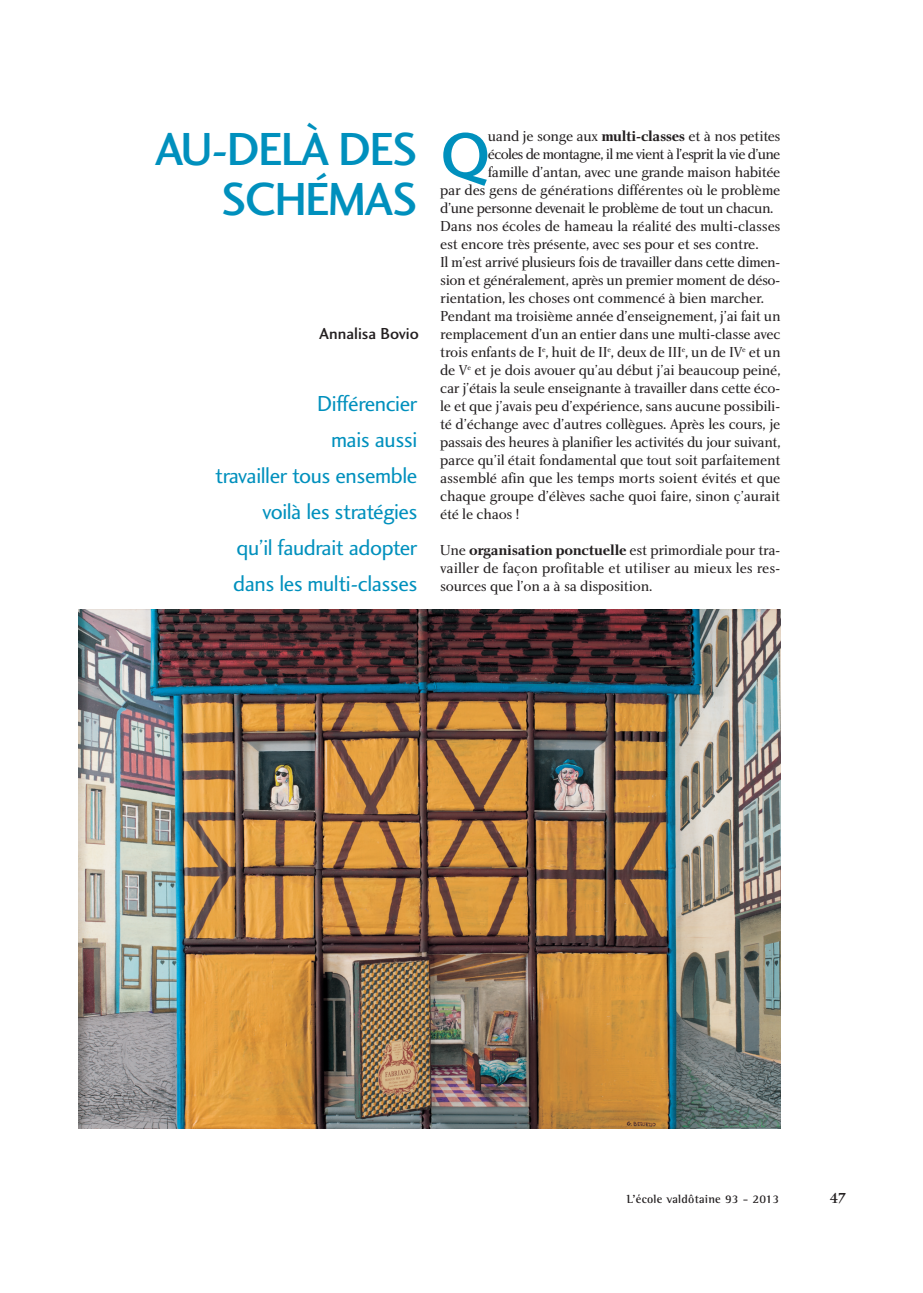
<style>
.page{position:relative;width:923px;height:1293px;background:#fff}
.page>*{position:absolute;margin:0;border:0;box-sizing:border-box;transform-origin:0 0}
.t1{font:65.1px "Charlotte Sans Medium Plain";color:#0090bd}
.t2{font:48px/49.5px "Charlotte Sans Medium Plain";letter-spacing:-.035em;color:#0090bd;text-align:right}
.t3{font:22.5px/36px "Charlotte Sans Book Plain";letter-spacing:-.02em;color:#0090bd;text-align:right}
.t4{font:16.5px "Charlotte Sans Medium Plain";color:#231f20}
.t5{font:15px/18px "Charlotte Book Plain";letter-spacing:-.02em;color:#231f20;text-align:justify}
.t6{font:15px "Charlotte Book Plain";letter-spacing:-.055em;color:#231f20}
.t7{font:15px "Charlotte Medium Plain";color:#231f20}
.t8{font:700 12px "Rotis Semi Serif";letter-spacing:.015em;color:#231f20}
.s1{font-family:"Charlotte Bold Plain"}
</style>
<div class="page">
<img style="left:78px;top:609px;width:703px;height:520px">
<h2 class="t2" style="left:155px;top:129px;width:264px">AU-DELÀ DES<br>SCHÉMAS</h2>
<p class="t4" style="left:319px;top:327px;width:101px">Annalisa Bovio</p>
<h3 class="t3" style="left:215px;top:387px;width:204px">Différencier<br>mais aussi<br>travailler tous ensemble voilà les stratégies<br>qu’il faudrait adopter dans les multi-classes</h3>
<h1 class="t1" style="left:440px;top:131px;width:52px">Q</h1>
<p class="t5" style="left:488px;top:128px;width:294px">uand je songe aux <span class="s1">multi-classes</span> et à nos petites</p>
<p class="t6" style="left:488px;top:148px;width:294px">écoles de montagne, il me vient à l’esprit la vie d’une</p>
<p class="t5" style="left:488px;top:164px;width:294px">famille d’antan, avec une grande maison habitée</p>
<p class="t5" style="left:440px;top:182px;width:342px">par des gens de générations différentes où le problème</p>
<p class="t5" style="left:440px;top:200px;width:334px">d’une personne devenait le problème de tout un chacun.</p>
<p class="t5" style="left:440px;top:218px;width:342px">Dans nos écoles de hameau la réalité des multi-classes</p>
<p class="t5" style="left:440px;top:236px;width:320px">est encore très présente, avec ses pour et ses contre.</p>
<p class="t5" style="left:440px;top:254px;width:342px">Il m’est arrivé plusieurs fois de travailler dans cette dimen-</p>
<p class="t5" style="left:440px;top:272px;width:342px">sion et généralement, après un premier moment de déso-</p>
<p class="t5" style="left:440px;top:290px;width:325px">rientation, les choses ont commencé à bien marcher.</p>
<p class="t5" style="left:440px;top:308px;width:342px">Pendant ma troisième année d’enseignement, j’ai fait un</p>
<p class="t5" style="left:440px;top:326px;width:342px">remplacement d’un an entier dans une multi-classe avec</p>
<p class="t5" style="left:440px;top:344px;width:342px">trois enfants de I<sup>e</sup>, huit de II<sup>e</sup>, deux de III<sup>e</sup>, un de IV<sup>e</sup> et un</p>
<p class="t5" style="left:440px;top:362px;width:342px">de V<sup>e</sup> et je dois avouer qu’au début j’ai beaucoup peiné,</p>
<p class="t5" style="left:440px;top:380px;width:342px">car j’étais la seule enseignante à travailler dans cette éco-</p>
<p class="t5" style="left:440px;top:398px;width:342px">le et que j’avais peu d’expérience, sans aucune possibili-</p>
<p class="t5" style="left:440px;top:416px;width:342px">té d’échange avec d’autres collègues. Après les cours, je</p>
<p class="t5" style="left:440px;top:434px;width:342px">passais des heures à planifier les activités du jour suivant,</p>
<p class="t5" style="left:440px;top:452px;width:342px">parce qu’il était fondamental que tout soit parfaitement</p>
<p class="t5" style="left:440px;top:470px;width:342px">assemblé afin que les temps morts soient évités et que</p>
<p class="t5" style="left:440px;top:488px;width:342px">chaque groupe d’élèves sache quoi faire, sinon ç’aurait</p>
<p class="t5" style="left:440px;top:506px;width:81px">été le chaos !</p>
<p class="t5" style="left:440px;top:542px;width:342px">Une <span class="s1">organisation ponctuelle</span> est primordiale pour tra&shy;vailler de façon profitable et utiliser au mieux les res&shy;sources que l’on a à sa disposition.</p>
<p class="t8" style="left:626px;top:1195px;width:154px">L’école valdôtaine 93 - 2013</p>
<p class="t7" style="left:829px;top:1192px;width:19px">47</p>
</div>
